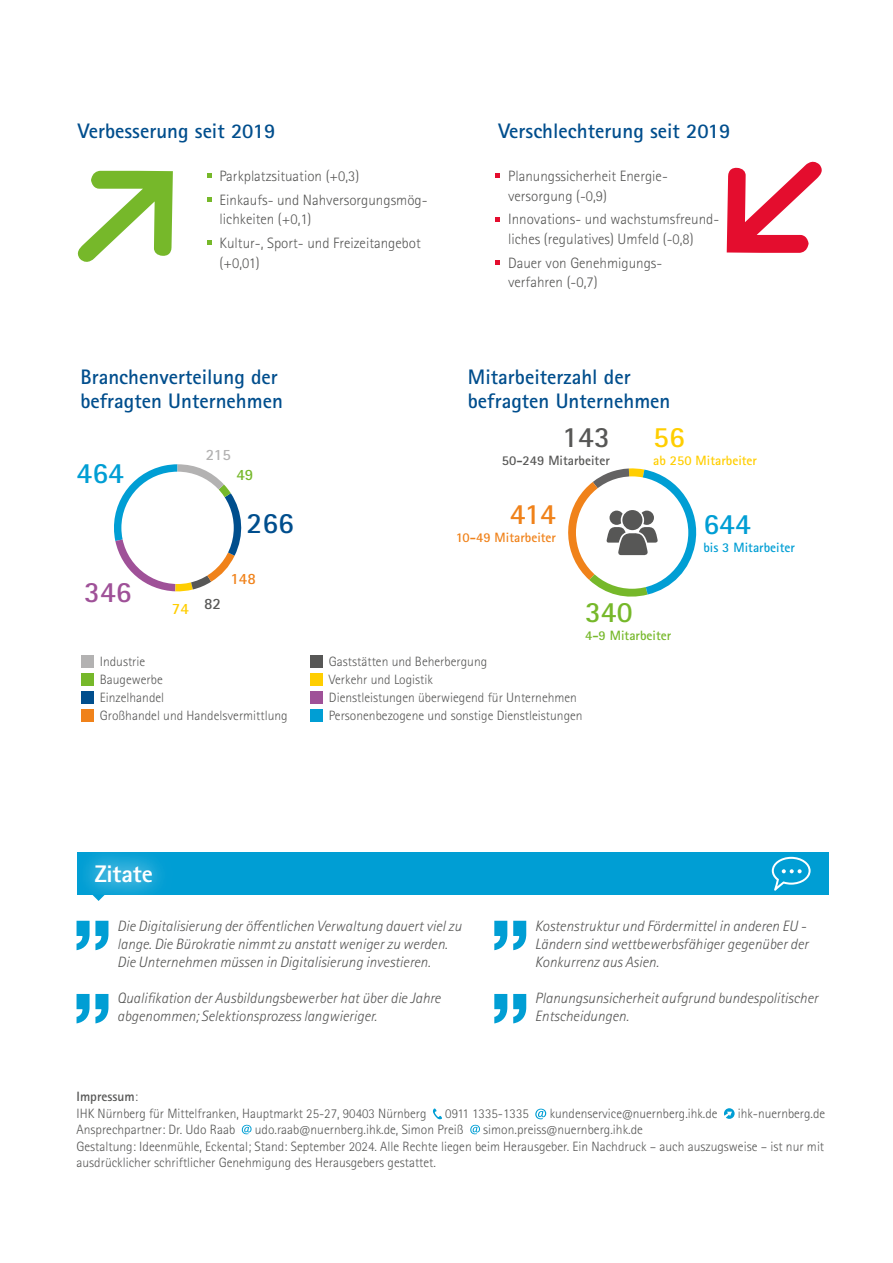
<style>
.page{position:relative;width:893px;height:1263px;background:#fff}
.page>*{position:absolute;margin:0;border:0;box-sizing:border-box;transform-origin:0 0}
.t1{font:700 29.55px "Rotis Sans Serif Std";color:#009ed4}
.t2{font:700 29.55px "Rotis Sans Serif Std";color:#f0821a}
.t3{font:700 29.55px "Rotis Sans Serif Std";color:#575756}
.t4{font:700 29.55px "Rotis Sans Serif Std";color:#76b82a}
.t5{font:700 29.55px "Rotis Sans Serif Std";color:#004e8d}
.t6{font:700 29.55px "Rotis Sans Serif Std";color:#9f5198}
.t7{font:700 29.55px "Rotis Sans Serif Std";color:#ffce00}
.t8{font:800 24px "Rotis Sans Serif Std";letter-spacing:-.005em;color:#fff}
.t9{font:700 21px/24px "Rotis Sans Serif Std";color:#004e8d}
.t10{font:700 15.75px "Rotis Sans Serif Std";color:#ffce00}
.t11{font:700 15.75px "Rotis Sans Serif Std";color:#b3b2b2}
.t12{font:700 15.75px "Rotis Sans Serif Std";color:#f0821a}
.t13{font:700 15.75px "Rotis Sans Serif Std";color:#76b82a}
.t14{font:italic 300 15px/18px "Rotis Sans Serif Std";color:#575756}
.t15{font:300 15px/19.5px "Rotis Sans Serif Std";color:#575756}
.t16{font:300 13.5px/18px "Rotis Sans Serif Std";color:#575756}
.t17{font:700 13.5px "Rotis Sans Serif Std";color:#575756}
.t18{font:700 13.5px "Rotis Sans Serif Std";color:#f0821a}
.t19{font:700 13.5px "Rotis Sans Serif Std";color:#ffce00}
.t20{font:700 13.5px "Rotis Sans Serif Std";color:#009ed4}
.t21{font:700 13.5px "Rotis Sans Serif Std";color:#76b82a}
.s1{font-weight:700}
</style>
<div class="page">
<svg style="left:114px;top:464px;width:128px;height:127px"></svg>
<div style="left:78px;top:852px;width:751px;height:43px;background:#009ed4"></div>
<div style="left:70px;top:838px;width:107px;height:72px;background:#fff"></div>
<div style="left:78px;top:846px;width:93px;height:55px;background:#fff;opacity:.75"></div>
<svg style="left:93px;top:895px;width:12px;height:6px"></svg>
<svg style="left:772px;top:857px;width:39px;height:34px"></svg>
<svg style="left:77px;top:921px;width:31px;height:29px"></svg>
<svg style="left:77px;top:994px;width:31px;height:29px"></svg>
<svg style="left:494px;top:921px;width:32px;height:29px"></svg>
<svg style="left:494px;top:994px;width:32px;height:29px"></svg>
<svg style="left:77px;top:170px;width:96px;height:92px"></svg>
<svg style="left:207px;top:174px;width:4px;height:4px"></svg>
<svg style="left:207px;top:197px;width:4px;height:5px"></svg>
<svg style="left:207px;top:241px;width:4px;height:4px"></svg>
<svg style="left:727px;top:161px;width:95px;height:92px"></svg>
<svg style="left:495px;top:174px;width:5px;height:4px"></svg>
<svg style="left:495px;top:217px;width:5px;height:4px"></svg>
<svg style="left:495px;top:260px;width:5px;height:5px"></svg>
<div style="left:81px;top:655px;width:12px;height:12px;background:#b3b2b2"></div>
<div style="left:81px;top:673px;width:12px;height:12px;background:#76b82a"></div>
<div style="left:81px;top:691px;width:12px;height:13px;background:#004e8d"></div>
<div style="left:81px;top:710px;width:12px;height:12px;background:#f0821a"></div>
<div style="left:310px;top:655px;width:12px;height:12px;background:#575756"></div>
<div style="left:310px;top:673px;width:12px;height:12px;background:#ffce00"></div>
<div style="left:310px;top:691px;width:12px;height:13px;background:#9f5198"></div>
<div style="left:310px;top:710px;width:12px;height:12px;background:#009ed4"></div>
<div style="left:121px;top:472px;width:113px;height:112px;background:#fff;border-radius:50%"></div>
<svg style="left:568px;top:468px;width:129px;height:129px"></svg>
<svg style="left:433px;top:1108px;width:9px;height:11px"></svg>
<svg style="left:535px;top:1109px;width:11px;height:10px"></svg>
<svg style="left:724px;top:1108px;width:11px;height:11px"></svg>
<svg style="left:241px;top:1124px;width:11px;height:11px"></svg>
<svg style="left:470px;top:1124px;width:10px;height:11px"></svg>
<h3 class="t9" style="left:78px;top:119px;width:199px">Verbesserung seit 2019</h3>
<p class="t15" style="left:220px;top:164px;width:209px;line-height:23.7px">Parkplatzsituation (+0,3)<br>Einkaufs- und Nahversorgungsmög-</p>
<p class="t15" style="left:220px;top:208px;width:203px;line-height:23.7px">lichkeiten (+0,1)<br>Kultur-, Sport- und Freizeitangebot</p>
<p class="t15" style="left:220px;top:253px;width:42px">(+0,01)</p>
<h3 class="t9" style="left:498px;top:119px;width:234px">Verschlechterung seit 2019</h3>
<p class="t15" style="left:508px;top:167px;width:161px">Planungssicherheit Energie&shy;versorgung (-0,9)</p>
<p class="t15" style="left:508px;top:210px;width:213px">Innovations- und wachstumsfreund&shy;liches (regulatives) Umfeld (-0,8)</p>
<p class="t15" style="left:508px;top:253px;width:156px">Dauer von Genehmigungs&shy;verfahren (-0,7)</p>
<h3 class="t9" style="left:80px;top:364px;width:204px">Branchenverteilung der befragten Unternehmen</h3>
<h1 class="t1" style="left:77px;top:455px;width:49px">464</h1>
<h1 class="t6" style="left:84px;top:573px;width:49px">346</h1>
<p class="t11" style="left:206px;top:444px;width:26px">215</p>
<p class="t13" style="left:236px;top:465px;width:18px">49</p>
<h1 class="t5" style="left:247px;top:504px;width:49px">266</h1>
<p class="t10" style="left:172px;top:598px;width:51px">74 <sup>82</sup></p>
<p class="t12" style="left:230px;top:569px;width:27px">148</p>
<h3 class="t9" style="left:468px;top:364px;width:204px">Mitarbeiterzahl der befragten Unternehmen</h3>
<h1 class="t3" style="left:562px;top:419px;width:49px">143</h1>
<p class="t17" style="left:502px;top:452px;width:109px">50-249 Mitarbeiter</p>
<h1 class="t2" style="left:510px;top:495px;width:48px">414</h1>
<p class="t18" style="left:456px;top:529px;width:102px">10-49 Mitarbeiter</p>
<h1 class="t7" style="left:653px;top:419px;width:33px">56</h1>
<p class="t19" style="left:653px;top:452px;width:105px">ab 250 Mitarbeiter</p>
<h1 class="t1" style="left:703px;top:505px;width:49px">644</h1>
<p class="t20" style="left:703px;top:539px;width:93px">bis 3 Mitarbeiter</p>
<h1 class="t4" style="left:585px;top:593px;width:49px">340</h1>
<p class="t21" style="left:585px;top:627px;width:88px">4-9 Mitarbeiter</p>
<p class="t16" style="left:100px;top:652px;width:189px">Industrie<br>Baugewerbe<br>Einzelhandel<br>Großhandel und Handelsvermittlung</p>
<p class="t16" style="left:329px;top:652px;width:255px">Gaststätten und Beherbergung<br>Verkehr und Logistik<br>Dienstleistungen überwiegend für Unternehmen Personenbezogene und sonstige Dienstleistungen</p>
<h2 class="t8" style="left:95px;top:859px;width:60px">Zitate</h2>
<p class="t14" style="left:117px;top:917px;width:346px">Die Digitalisierung der öffentlichen Verwaltung dauert viel zu lange. Die Bürokratie nimmt zu anstatt weniger zu werden.<br>Die Unternehmen müssen in Digitalisierung investieren.</p>
<p class="t14" style="left:117px;top:989px;width:325px">Qualifikation der Ausbildungsbewerber hat über die Jahre abgenommen; Selektionsprozess langwieriger.</p>
<p class="t14" style="left:535px;top:917px;width:275px">Kostenstruktur und Fördermittel in anderen EU -<br>Ländern sind wettbewerbsfähiger gegenüber der<br>Konkurrenz aus Asien.</p>
<p class="t14" style="left:535px;top:989px;width:285px">Planungsunsicherheit aufgrund bundespolitischer<br>Entscheidungen.</p>
<p class="t16" style="left:77px;top:1089px;width:351px;line-height:16.5px"><span class="s1">Impressum</span>:<br>IHK Nürnberg für Mittelfranken, Hauptmarkt 25-27, 90403 Nürnberg</p>
<p class="t16" style="left:445px;top:1104px;width:85px">0911 1335-1335</p>
<p class="t16" style="left:550px;top:1104px;width:169px">kundenservice@nuernberg.ihk.de</p>
<p class="t16" style="left:738px;top:1104px;width:89px">ihk-nuernberg.de</p>
<p class="t16" style="left:77px;top:1121px;width:160px">Ansprechpartner: Dr. Udo Raab</p>
<p class="t16" style="left:255px;top:1121px;width:210px">udo.raab@nuernberg.ihk.de, Simon Preiß</p>
<p class="t16" style="left:77px;top:1122px;width:749px;line-height:16.5px;text-indent:407px">simon.preiss@nuernberg.ihk.de<br>Gestaltung: Ideenmühle, Eckental; Stand: September 2024. Alle Rechte liegen beim Herausgeber. Ein Nachdruck – auch auszugsweise – ist nur mit ausdrücklicher schriftlicher Genehmigung des Herausgebers gestattet.</p>
</div>
